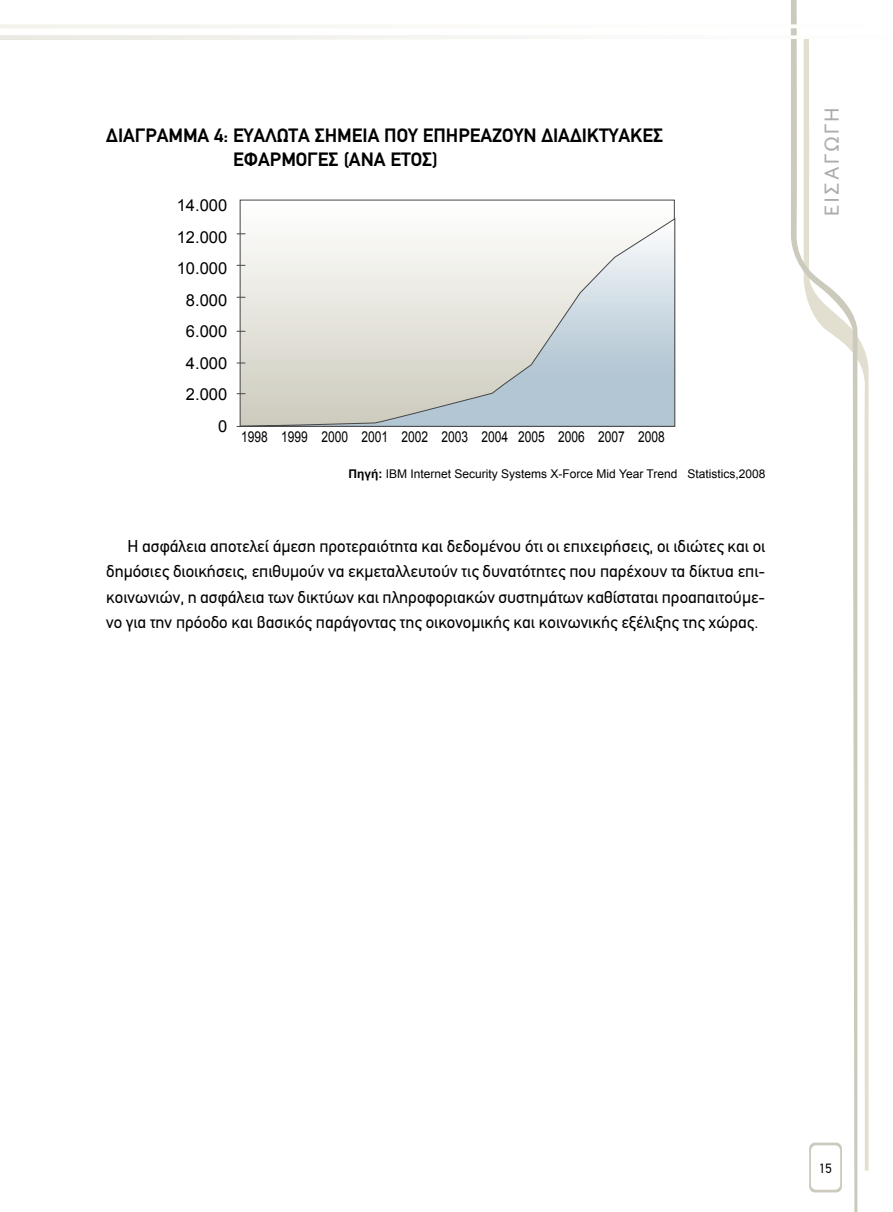
<style>
.page{position:relative;width:893px;height:1212px;background:#fff}
.page>*{position:absolute;margin:0;border:0;box-sizing:border-box;transform-origin:0 0}
.t1{font:21px "PF Diplomat Sans";letter-spacing:.1em;color:#acacac}
.t2{font:700 19.5px/24px "PF Din Text";color:#000}
.t3{font:17.25px/25.5px "PF Din Text";color:#000;text-align:justify}
.t4{font:16.5px/31.5px "Arial";color:#000;text-align:right}
.t5{font:15px "Arial";color:#000;scale:.8 1}
.t6{font:13.5px "PF Din Text";color:#000}
.t7{font:12px "Arial";color:#000}
.s1{font-weight:700}
</style>
<div class="page">
<svg style="left:861px;top:343px;width:8px;height:827px"></svg>
<svg style="left:791px;top:0;width:70px;height:1212px"></svg>
<svg style="left:0;top:21px;width:861px;height:11px"></svg>
<svg style="left:0;top:32px;width:861px;height:71px"></svg>
<svg style="left:236px;top:218px;width:439px;height:209px"></svg>
<p class="t2" style="left:233px;top:123px;width:431px;text-indent:-127px">ΔΙΑΓΡΑΜΜΑ 4: ΕΥΑΛΩΤΑ ΣΗΜΕΙΑ ΠΟΥ ΕΠΗΡΕΑΖΟΥΝ ΔΙΑΔΙΚΤΥΑΚΕΣ<br>ΕΦΑΡΜΟΓΕΣ (ΑΝΑ ΕΤΟΣ)</p>
<p class="t4" style="left:177px;top:190px;width:52px">14.000<br>12.000<br>10.000<br>8.000<br>6.000<br>4.000<br>2.000<br>0</p>
<p class="t5" style="left:241px;top:426px;width:531px">1998 1999 2000 2001 2002 2003 2004 2005 2006 2007 2008</p>
<p class="t7" style="left:349px;top:465px;width:418px"><span class="s1">Πηγή:</span> IBM Internet Security Systems X-Force Mid Year Trend Statistics,2008</p>
<p class="t3" style="left:106px;top:533px;width:661px;text-indent:21px">Η ασφάλεια αποτελεί άμεση προτεραιότητα και δεδομένου ότι οι επιχειρήσεις, οι ιδιώτες και οι δημόσιες διοικήσεις, επιθυμούν να εκμεταλλευτούν τις δυνατότητες που παρέχουν τα δίκτυα επι&shy;κοινωνιών, η ασφάλεια των δικτύων και πληροφοριακών συστημάτων καθίσταται προαπαιτούμε&shy;νο για την πρόοδο και βασικός παράγοντας της οικονομικής και κοινωνικής εξέλιξης της χώρας.</p>
<p class="t1" style="left:821px;top:216px;width:110px;rotate:-90deg">ΕΙΣΑΓΩΓΗ</p>
<p class="t6" style="left:819px;top:1160px;width:7px">15</p>
</div>
